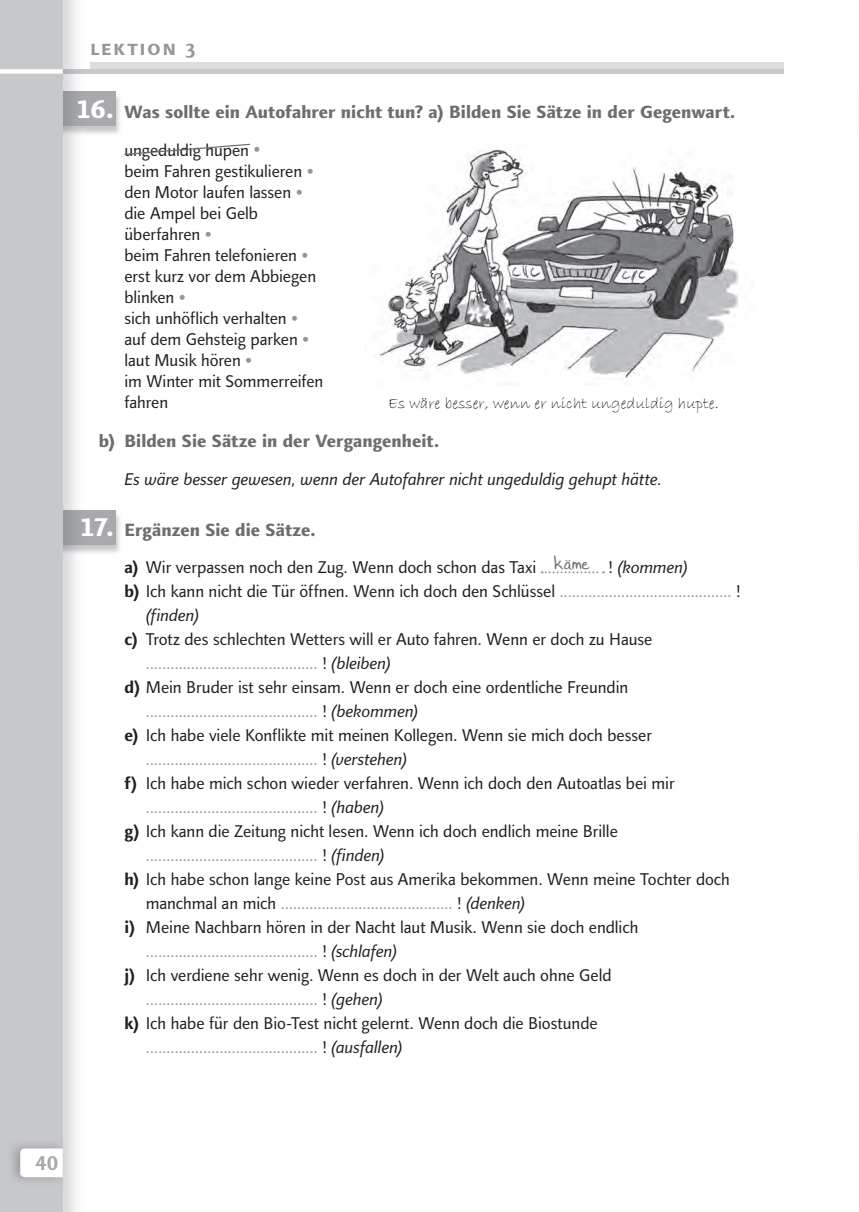
<style>
.page{position:relative;width:859px;height:1212px;background:#fff}
.page>*{position:absolute;margin:0;border:0;box-sizing:border-box;transform-origin:0 0}
.t1{font:700 21px "Finnegan SC";letter-spacing:.1em;color:#95979a}
.t2{font:700 21px "Finnegan";color:#a8a9ad}
.t3{font:18px "Finnegan Extra Bolduj";letter-spacing:.005em;color:#6c6d70}
.t4{font:17.25px/21px "Finnegan";letter-spacing:-.005em;color:#231f20}
.t5{font:17.25px "Finnegan";letter-spacing:-.005em;color:#939598}
.t6{font:italic 17.25px "Finnegan";letter-spacing:-.005em;color:#231f20}
.t7{font:16.5px "Bradley Hand ITC";color:#231f20}
.s1{font-size:27px;color:#fff}
.s2{font-weight:700}
.s3{font-style:italic}
.s4{color:#939598}
.s5{color:#231f20}
.s6{font-style:italic;color:#231f20}
</style>
<div class="page">
<div style="left:18px;top:69px;width:765px;height:5px;background:#c7c8ca"></div>
<div style="left:90px;top:63px;width:693px;height:6px;background:#dcdddf"></div>
<img style="left:86px;top:95px;width:34px;height:39px">
<svg style="left:1px;top:91px;width:115px;height:34px;background:#a4a5a9"></svg>
<img style="left:86px;top:514px;width:34px;height:39px">
<div style="left:1px;top:510px;width:115px;height:34px;background:#a8a9ad"></div>
<img style="left:858px;top:99px;width:1px;height:31px">
<img style="left:858px;top:528px;width:1px;height:31px">
<img style="left:858px;top:839px;width:1px;height:32px">
<div style="left:0;top:0;width:63px;height:1211px;background:#c7c8ca"></div>
<div style="left:0;top:69px;width:63px;height:5px;background:#fff"></div>
<img style="left:12px;top:1138px;width:56px;height:48px">
<svg style="left:20px;top:1148px;width:43px;height:28px"></svg>
<svg style="left:542px;top:571px;width:62px;height:2px"></svg>
<img style="left:373px;top:149px;width:366px;height:233px">
<svg style="left:124px;top:143px;width:126px;height:12px"></svg>
<p class="t1" style="left:90px;top:36px;width:106px">lektion 3</p>
<p class="t3" style="left:76px;top:101px;width:661px"><span class="s1">16.</span> Was sollte ein Autofahrer nicht tun? a) Bilden Sie Sätze in der Gegenwart.</p>
<p class="t4" style="left:124px;top:140px;width:200px">ungeduldig hupen<br>beim Fahren gestikulieren den Motor laufen lassen<br>die Ampel bei Gelb überfahren<br>beim Fahren telefonieren erst kurz vor dem Abbiegen blinken<br>sich unhöflich verhalten<br>auf dem Gehsteig parken laut Musik hören<br>im Winter mit Sommerreifen fahren</p>
<p class="t3" style="left:99px;top:430px;width:342px">b) Bilden Sie Sätze in der Vergangenheit.</p>
<p class="t6" style="left:124px;top:468px;width:539px">Es wäre besser gewesen, wenn der Autofahrer nicht ungeduldig gehupt hätte.</p>
<p class="t3" style="left:79px;top:518px;width:238px"><span class="s1">17.</span> Ergänzen Sie die Sätze.</p>
<p class="t4" style="left:124px;top:557px;width:565px"><span class="s2">a)</span> Wir verpassen noch den Zug. Wenn doch schon das Taxi <sup>käme</sup> ! <span class="s3">(kommen)</span></p>
<p class="t4" style="left:124px;top:581px;width:617px"><span class="s2">b)</span> Ich kann nicht die Tür öffnen. Wenn ich doch den Schlüssel <span class="s4">..........................................</span> !</p>
<p class="t6" style="left:146px;top:605px;width:55px">(finden)</p>
<p class="t4" style="left:124px;top:629px;width:529px"><span class="s2">c)</span> Trotz des schlechten Wetters will er Auto fahren. Wenn er doch zu Hause</p>
<p class="t5" style="left:146px;top:653px;width:247px">.......................................... <span class="s5">!</span> <span class="s6">(bleiben)</span></p>
<p class="t4" style="left:124px;top:677px;width:505px"><span class="s2">d)</span> Mein Bruder ist sehr einsam. Wenn er doch eine ordentliche Freundin</p>
<p class="t5" style="left:146px;top:701px;width:274px">.......................................... <span class="s5">!</span> <span class="s6">(bekommen)</span></p>
<p class="t4" style="left:124px;top:724px;width:529px"><span class="s2">e)</span> Ich habe viele Konflikte mit meinen Kollegen. Wenn sie mich doch besser</p>
<p class="t5" style="left:146px;top:749px;width:263px">.......................................... <span class="s5">!</span> <span class="s6">(verstehen)</span></p>
<p class="t4" style="left:124px;top:772px;width:551px"><span class="s2">f)</span> Ich habe mich schon wieder verfahren. Wenn ich doch den Autoatlas bei mir</p>
<p class="t5" style="left:146px;top:797px;width:240px">.......................................... <span class="s5">!</span> <span class="s6">(haben)</span></p>
<p class="t4" style="left:124px;top:820px;width:495px"><span class="s2">g)</span> Ich kann die Zeitung nicht lesen. Wenn ich doch endlich meine Brille</p>
<p class="t5" style="left:146px;top:845px;width:240px">.......................................... <span class="s5">!</span> <span class="s6">(finden)</span></p>
<p class="t4" style="left:124px;top:868px;width:607px"><span class="s2">h)</span> Ich habe schon lange keine Post aus Amerika bekommen. Wenn meine Tochter doch</p>
<p class="t5" style="left:146px;top:892px;width:381px"><span class="s5">manchmal an mich</span> .......................................... <span class="s5">!</span> <span class="s6">(denken)</span></p>
<p class="t4" style="left:124px;top:916px;width:515px"><span class="s2">i)</span> Meine Nachbarn hören in der Nacht laut Musik. Wenn sie doch endlich</p>
<p class="t5" style="left:146px;top:940px;width:253px">.......................................... <span class="s5">!</span> <span class="s6">(schlafen)</span></p>
<p class="t4" style="left:124px;top:964px;width:488px"><span class="s2">j)</span> Ich verdiene sehr wenig. Wenn es doch in der Welt auch ohne Geld</p>
<p class="t5" style="left:146px;top:988px;width:239px">.......................................... <span class="s5">!</span> <span class="s6">(gehen)</span></p>
<p class="t4" style="left:124px;top:1012px;width:475px"><span class="s2">k)</span> Ich habe für den Bio-Test nicht gelernt. Wenn doch die Biostunde</p>
<p class="t5" style="left:146px;top:1036px;width:258px">.......................................... <span class="s5">!</span> <span class="s6">(ausfallen)</span></p>
<p class="t7" style="left:388px;top:393px;width:332px">Es wäre besser, wenn er nicht ungeduldig hupte.</p>
<p class="t2" style="left:35px;top:1149px;width:25px">40</p>
</div>
